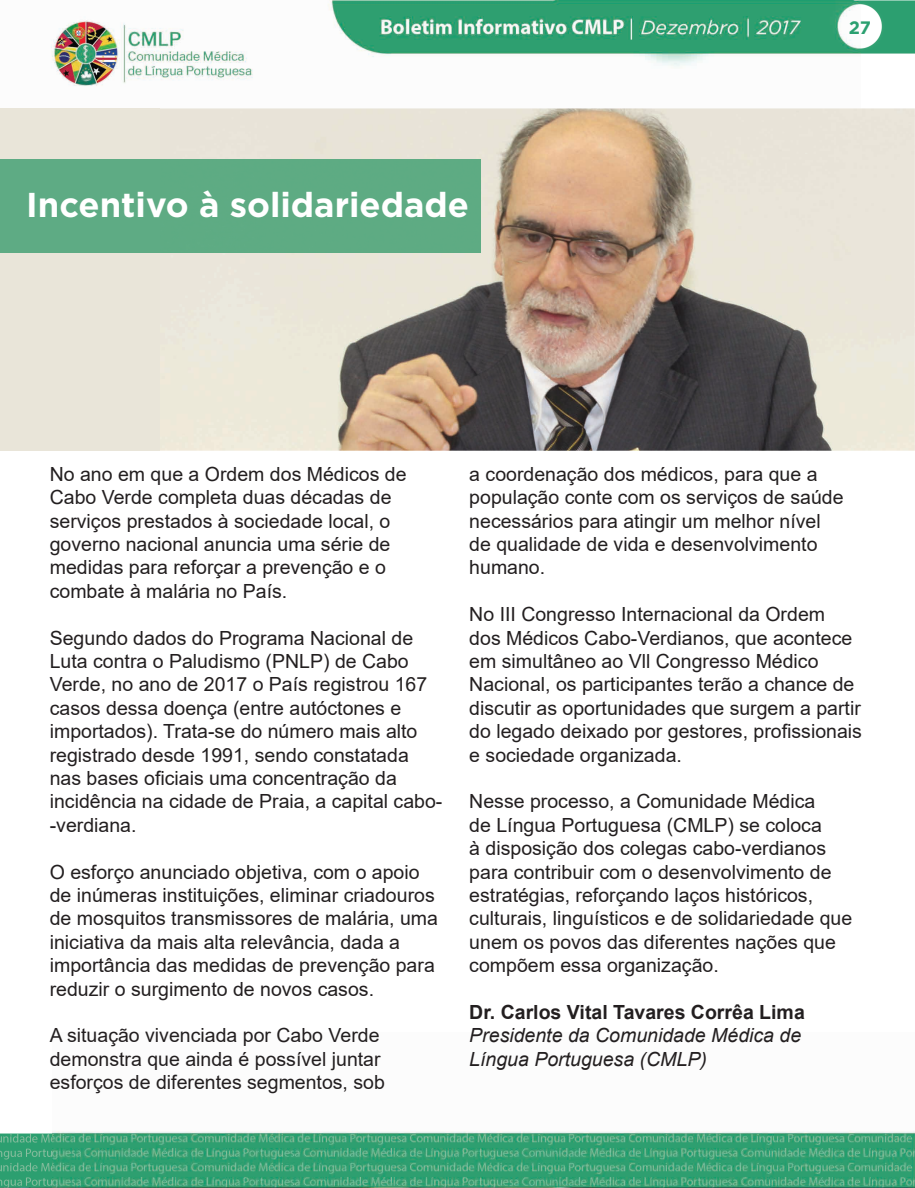
<style>
.page{position:relative;width:915px;height:1188px;background:#fff}
.page>*{position:absolute;margin:0;border:0;box-sizing:border-box;transform-origin:0 0}
.t1{font:700 34.5px "Gotham";color:#fff}
.t2{font:19.5px/23.4px "Arial";color:#231f20}
.t3{font:italic 19.5px/23.4px "Arial";color:#231f20}
.t4{font:700 19.5px "Arial";color:#231f20}
.t5{font:700 18px "Gotham";color:#2ba070}
</style>
<div class="page">
<img style="left:51px;top:0;width:809px;height:86px">
<img style="left:860px;top:0;width:54px;height:54px">
<img style="left:0;top:1131px;width:53px;height:57px">
<img style="left:53px;top:1131px;width:861px;height:57px">
<img style="left:159px;top:108px;width:755px;height:343px">
<div style="left:0;top:108px;width:159px;height:343px;background:#e9e5d9"></div>
<div style="left:159px;top:159px;width:321px;height:94px;background:#5eab83"></div>
<div style="left:0;top:159px;width:159px;height:94px;background:#5eab84"></div>
<h1 class="t1" style="left:26px;top:185px;width:444px">Incentivo à solidariedade</h1>
<p class="t5" style="left:848px;top:17px;width:24px">27</p>
<p class="t2" style="left:50px;top:462px;width:358px">No ano em que a Ordem dos Médicos de Cabo Verde completa duas décadas de serviços prestados à sociedade local, o governo nacional anuncia uma série de medidas para reforçar a prevenção e o combate à malária no País.</p>
<p class="t2" style="left:50px;top:626px;width:394px">Segundo dados do Programa Nacional de Luta contra o Paludismo (PNLP) de Cabo Verde, no ano de 2017 o País registrou 167 casos dessa doença (entre autóctones e importados). Trata-se do número mais alto registrado desde 1991, sendo constatada nas bases oficiais uma concentração da incidência na cidade de Praia, a capital cabo--verdiana.</p>
<p class="t2" style="left:50px;top:860px;width:389px">O esforço anunciado objetiva, com o apoio de inúmeras instituições, eliminar criadouros de mosquitos transmissores de malária, uma iniciativa da mais alta relevância, dada a importância das medidas de prevenção para reduzir o surgimento de novos casos.</p>
<p class="t2" style="left:50px;top:1024px;width:336px">A situação vivenciada por Cabo Verde demonstra que ainda é possível juntar esforços de diferentes segmentos, sob</p>
<p class="t2" style="left:469px;top:462px;width:375px">a coordenação dos médicos, para que a população conte com os serviços de saúde necessários para atingir um melhor nível de qualidade de vida e desenvolvimento humano.</p>
<p class="t2" style="left:469px;top:603px;width:394px">No III Congresso Internacional da Ordem<br>dos Médicos Cabo-Verdianos, que acontece em simultâneo ao Vll Congresso Médico Nacional, os participantes terão a chance de discutir as oportunidades que surgem a partir do legado deixado por gestores, profissionais e sociedade organizada.</p>
<p class="t2" style="left:469px;top:790px;width:384px">Nesse processo, a Comunidade Médica<br>de Língua Portuguesa (CMLP) se coloca<br>à disposição dos colegas cabo-verdianos para contribuir com o desenvolvimento de estratégias, reforçando laços históricos, culturais, linguísticos e de solidariedade que unem os povos das diferentes nações que compõem essa organização.</p>
<p class="t4" style="left:469px;top:998px;width:337px">Dr. Carlos Vital Tavares Corrêa Lima</p>
<p class="t3" style="left:469px;top:1024px;width:333px">Presidente da Comunidade Médica de<br>Língua Portuguesa (CMLP)</p>
</div>
